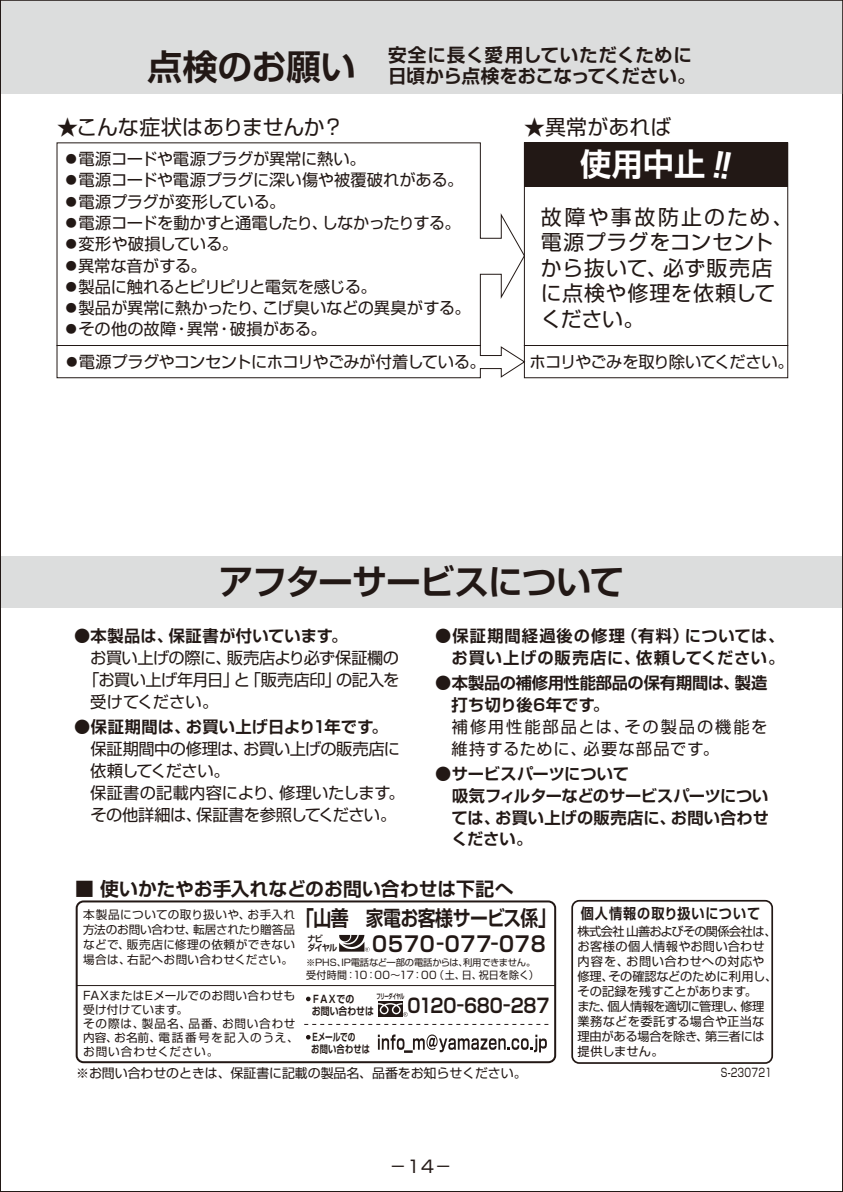
<style>
.page{position:relative;width:843px;height:1192px;background:#fff}
.page>*{position:absolute;margin:0;border:0;box-sizing:border-box;transform-origin:0 0}
.t1{font:700 34.8px "Shin Go Pro De";letter-spacing:-.035em;color:#221815}
.t2{font:700 31.2px "Shin Go Pro De";color:#fff}
.t3{font:700 21.2px "Shin Go Pro De";letter-spacing:.045em;color:#221815;scale:.93 1}
.t4{font:20.8px/25.6px "Shin Go Pro";letter-spacing:.045em;color:#221815}
.t5{font:700 20.8px "Shin Go Pro De";letter-spacing:-.025em;color:#221815;scale:.85 1}
.t6{font:20.8px "Shin Go Pro";letter-spacing:-.015em;color:#221815}
.t7{font:20.8px "Shin Go Pro";letter-spacing:.015em;color:#221815}
.t8{font:700 19.4px "Shin Go Pro De";letter-spacing:-.015em;color:#221815;scale:.88 1}
.t9{font:700 18.8px "Shin Go Pro De";letter-spacing:-.005em;color:#221815}
.t10{font:700 18.6px/20.8px "Shin Go Pro De";letter-spacing:-.005em;color:#221815;text-align:right}
.t11{font:17px "Shin Go Pro";color:#221815}
.t12{font:16.2px/22px "Shin Go Pro";letter-spacing:-.02em;color:#221815}
.t13{font:700 16.2px/22px "Shin Go Pro De";letter-spacing:.005em;color:#221815}
.t14{font:700 16.2px/22px "Shin Go Pro De";letter-spacing:.055em;color:#221815;text-align:right}
.t15{font:16.2px/22px "Shin Go Pro";letter-spacing:.095em;color:#221815}
.t16{font:16.2px "Shin Go Pro";letter-spacing:-.045em;color:#221815}
.t17{font:16.2px "Shin Go Pro";letter-spacing:-.04em;color:#221815}
.t18{font:16.2px "Shin Go Pro";letter-spacing:-.055em;color:#221815}
.t19{font:700 16.2px "Shin Go Pro De";letter-spacing:.025em;color:#221815}
.t20{font:16.2px "Shin Go Pro";color:#221815}
.t21{font:700 14.6px "Shin Go Pro De";letter-spacing:.075em;color:#221815;scale:.9 1}
.t22{font:13px "Shin Go Pro";letter-spacing:-.005em;color:#221815}
.t23{font:12.2px/15px "Shin Go Pro";letter-spacing:-.01em;color:#221815}
.t24{font:11.8px "Shin Go Pro";letter-spacing:.025em;color:#221815;scale:.75 1}
.t25{font:11.6px/14px "Shin Go Pro";letter-spacing:.03em;color:#221815;text-align:justify}
.t26{font:700 10.4px/11.6px "Shin Go Pro De";letter-spacing:.01em;color:#221815}
.t27{font:10.4px "Shin Go Pro";letter-spacing:.035em;color:#221815;scale:.95 1}
.t28{font:9.2px "Shin Go Pro";letter-spacing:-.01em;color:#221815}
.t29{font:700 8.8px/8.8px "Shin Go Pro De";letter-spacing:-.09em;color:#221815;scale:.92 1}
.t30{font:700 7px "Shin Go Pro De";letter-spacing:-.09em;color:#221815;scale:.6 1}
</style>
<div class="page">
<div style="left:0;top:556px;width:842px;height:51px;background:#dcdddd"></div>
<svg style="left:56px;top:142px;width:468px;height:202px"></svg>
<div style="left:524px;top:142px;width:263px;height:45px;background:#221815"></div>
<div style="left:524px;top:142px;width:264px;height:204px;border:1px solid #221815"></div>
<svg style="left:56px;top:344px;width:469px;height:34px"></svg>
<div style="left:524px;top:345px;width:264px;height:33px;border:1px solid #221815"></div>
<div style="left:0;top:0;width:842px;height:94px;background:#dcdddd"></div>
<div style="left:571px;top:899px;width:202px;height:164px;border:2px solid #221815;border-radius:7px"></div>
<div style="left:76px;top:900px;width:480px;height:162px;border:2px solid #221815;border-radius:7px"></div>
<hr style="left:77px;top:984px;width:478px;height:1px;background:#221815">
<svg style="left:304px;top:1023px;width:244px;height:1px"></svg>
<div style="left:378px;top:1000px;width:24px;height:16px;background:#221815"></div>
<svg style="left:378px;top:1002px;width:30px;height:14px"></svg>
<svg style="left:339px;top:934px;width:30px;height:17px"></svg>
<svg style="left:378px;top:1034px;width:169px;height:18px"></svg>
<svg style="left:306px;top:1035px;width:4px;height:4px"></svg>
<svg style="left:306px;top:996px;width:4px;height:5px"></svg>
<svg style="left:0;top:0;width:1px;height:1191px"></svg>
<p class="t10" style="left:147px;top:43px;width:550px">安全に長く愛用していただくために<br><sup>点検のお願い</sup> 日頃から点検をおこなってください。</p>
<p class="t6" style="left:57px;top:110px;width:288px">★こんな症状はありませんか？</p>
<p class="t7" style="left:524px;top:110px;width:148px">★異常があれば</p>
<h2 class="t2" style="left:580px;top:138px;width:127px">使用中止</h2>
<p class="t12" style="left:63px;top:146px;width:304px">●電源コードや電源プラグが異常に熱い。</p>
<p class="t12" style="left:63px;top:167px;width:401px">●電源コードや電源プラグに深い傷や被覆破れがある。</p>
<p class="t12" style="left:63px;top:189px;width:224px">●電源プラグが変形している。</p>
<p class="t16" style="left:63px;top:209px;width:399px">●電源コードを動かすと通電したり、しなかったりする。</p>
<p class="t12" style="left:63px;top:231px;width:176px">●変形や破損している。</p>
<p class="t12" style="left:63px;top:252px;width:145px">●異常な音がする。</p>
<p class="t17" style="left:63px;top:273px;width:315px">●製品に触れるとピリピリと電気を感じる。</p>
<p class="t12" style="left:63px;top:295px;width:409px">●製品が異常に熱かったり、こげ臭いなどの異臭がする。</p>
<p class="t12" style="left:63px;top:316px;width:265px">●その他の故障・異常・破損がある。</p>
<p class="t12" style="left:64px;top:349px;width:423px">●電源プラグやコンセントにホコリやごみが付着している。</p>
<p class="t18" style="left:529px;top:348px;width:266px">ホコリやごみを取り除いてください。</p>
<p class="t4" style="left:541px;top:201px;width:254px">故障や事故防止のため、電源プラグをコンセントから抜いて、必ず販売店に点検や修理を依頼してください。</p>
<h1 class="t1" style="left:219px;top:552px;width:407px">アフターサービスについて</h1>
<p class="t19" style="left:74px;top:622px;width:275px">●本製品は、保証書が付いています。</p>
<p class="t12" style="left:90px;top:645px;width:310px">お買い上げの際に、販売店より必ず保証欄の</p>
<p class="t12" style="left:83px;top:666px;width:317px">「お買い上げ年月日」と「販売店印」の記入を</p>
<p class="t20" style="left:90px;top:688px;width:130px">受けてください。</p>
<p class="t13" style="left:74px;top:713px;width:315px">●保証期間は、お買い上げ日より1年です。</p>
<p class="t12" style="left:90px;top:735px;width:316px">保証期間中の修理は、お買い上げの販売店に依頼してください。<br>保証書の記載内容により、修理いたします。その他詳細は、保証書を参照してください。</p>
<p class="t14" style="left:435px;top:623px;width:350px">●保証期間経過後の修理（有料）については、お買い上げの販売店に、依頼してください。</p>
<p class="t13" style="left:451px;top:669px;width:317px;text-indent:-16px">●本製品の補修用性能部品の保有期間は、製造打ち切り後6年です。</p>
<p class="t15" style="left:451px;top:713px;width:317px">補修用性能部品とは、その製品の機能を維持するために、必要な部品です。</p>
<p class="t13" style="left:451px;top:760px;width:319px;text-indent:-16px">●サービスパーツについて<br>吸気フィルターなどのサービスパーツについては、お買い上げの販売店に、お問い合わせください。</p>
<p class="t9" style="left:75px;top:872px;width:440px">■ 使いかたやお手入れなどのお問い合わせは下記へ</p>
<p class="t5" style="left:296px;top:900px;width:307px">「山善　家電お客様サービス係」</p>
<p class="t25" style="left:83px;top:905px;width:213px;line-height:15px">本製品についての取り扱いや、お手入れ方法のお問い合わせ、転居されたり贈答品などで、販売店に修理の依頼ができない場合は、右記へお問い合わせください。</p>
<p class="t25" style="left:83px;top:987px;width:217px;text-align:left">FAXまたはEメールでのお問い合わせも受け付けています。<br>その際は、製品名、品番、お問い合わせ内容、お名前、電話番号を記入のうえ、お問い合わせください。</p>
<p class="t8" style="left:407px;top:989px;width:163px">0120－680－287</p>
<p class="t29" style="left:307px;top:933px;width:34px">ナビ<br>ダイヤル</p>
<h3 class="t3" style="left:372px;top:926px;width:188px">0570－077－078</h3>
<p class="t28" style="left:306px;top:954px;width:231px">※PHS、IP電話など一部の電話からは、利用できません。</p>
<p class="t27" style="left:306px;top:965px;width:246px">受付時間：10：00～17：00（土、日、祝日を除く）</p>
<p class="t30" style="left:376px;top:990px;width:48px">フリーダイヤル</p>
<p class="t26" style="left:312px;top:991px;width:64px;text-indent:-9px">•ＦＡＸでの<br>お問い合わせは</p>
<p class="t26" style="left:303px;top:1029px;width:68px">•Eメールでの<br>　お問い合わせは</p>
<p class="t21" style="left:580px;top:901px;width:201px">個人情報の取り扱いについて</p>
<p class="t23" style="left:577px;top:922px;width:201px">株式会社 山善およびその関係会社は、お客様の個人情報やお問い合わせ内容を、お問い合わせへの対応や修理、その確認などのために利用し、その記録を残すことがあります。<br>また、個人情報を適切に管理し、修理業務などを委託する場合や正当な理由がある場合を除き、第三者には提供しません。</p>
<p class="t22" style="left:76px;top:1061px;width:452px">※お問い合わせのときは、保証書に記載の製品名、品番をお知らせください。</p>
<p class="t24" style="left:720px;top:1062px;width:70px">S-230721</p>
<p class="t11" style="left:389px;top:1151px;width:64px">－14－</p>
</div>
